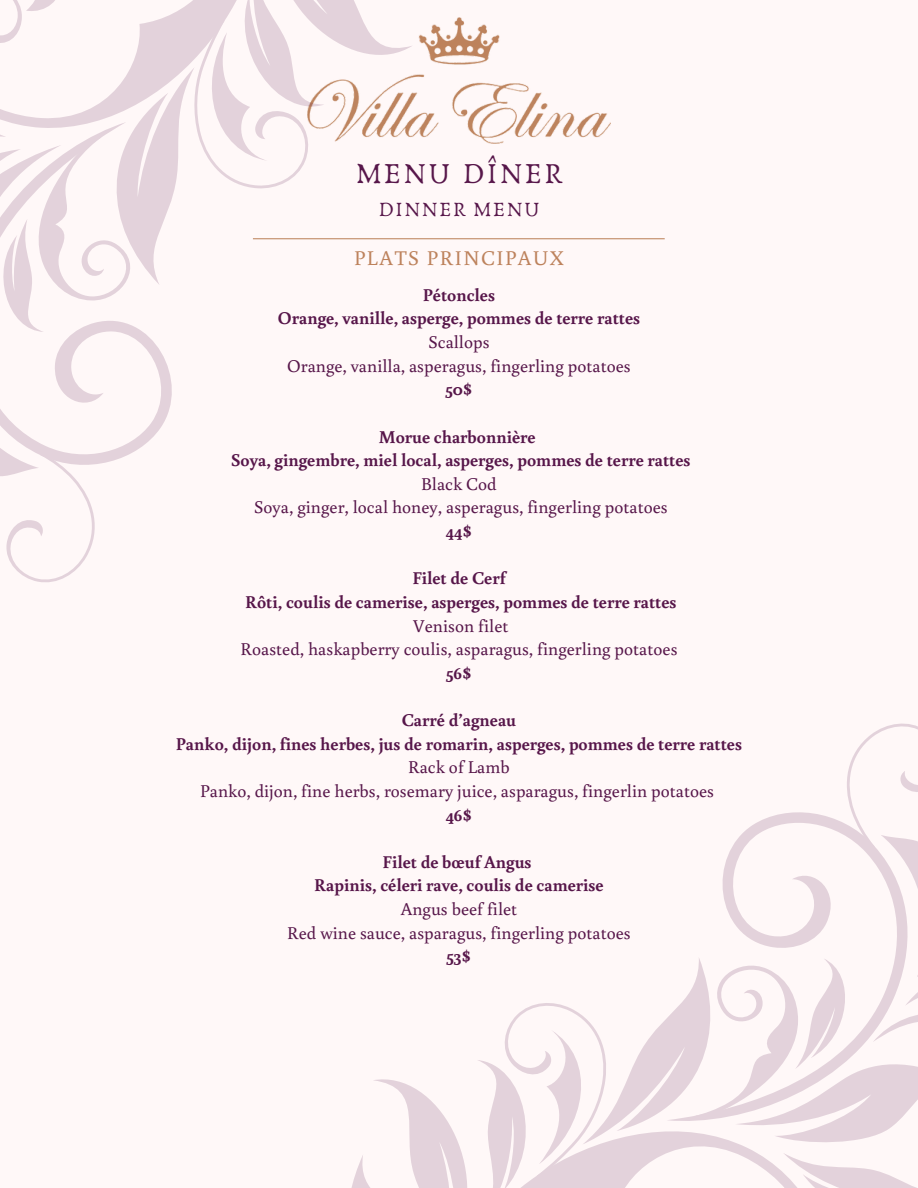
<style>
.page{position:relative;width:918px;height:1188px;background:#fff8f8}
.page>*{position:absolute;margin:0;border:0;box-sizing:border-box;transform-origin:0 0}
.t1{font:30px "Anaktoria";letter-spacing:.075em;color:#57164a}
.t2{font:21px "Buenard";letter-spacing:.075em;color:#bd825c}
.t3{font:21px "Anaktoria";letter-spacing:.075em;color:#57164a}
.t4{font:700 18px/23.7px "Buenard";color:#57164a;text-align:center}
.t5{font:18px/23.7px "Buenard";color:#57164a;text-align:center}
</style>
<div class="page">
<img style="left:417px;top:17px;width:193px;height:126px">
<svg style="left:351px;top:723px;width:567px;height:465px"></svg>
<svg style="left:55px;top:345px;width:117px;height:114px"></svg>
<svg style="left:0;top:366px;width:119px;height:216px"></svg>
<svg style="left:0;top:0;width:417px;height:345px"></svg>
<hr style="left:253px;top:238px;width:412px;height:1px;background:#c18b66">
<h1 class="t1" style="left:356px;top:155px;width:207px">MENU DÎNER</h1>
<p class="t3" style="left:379px;top:196px;width:163px">DINNER MENU</p>
<p class="t2" style="left:354px;top:244px;width:211px">PLATS PRINCIPAUX</p>
<p class="t4" style="left:278px;top:282px;width:364px">Pétoncles<br>Orange, vanille, asperge, pommes de terre rattes</p>
<p class="t5" style="left:287px;top:329px;width:345px">Scallops<br>Orange, vanilla, asperagus, fingerling potatoes</p>
<p class="t4" style="left:445px;top:377px;width:29px">50$</p>
<p class="t4" style="left:231px;top:424px;width:461px">Morue charbonnière<br>Soya, gingembre, miel local, asperges, pommes de terre rattes</p>
<p class="t5" style="left:254px;top:471px;width:415px">Black Cod<br>Soya, ginger, local honey, asperagus, fingerling potatoes</p>
<p class="t4" style="left:446px;top:518px;width:28px">44$</p>
<p class="t4" style="left:245px;top:566px;width:433px">Filet de Cerf<br>Rôti, coulis de camerise, asperges, pommes de terre rattes</p>
<p class="t5" style="left:240px;top:613px;width:439px">Venison filet<br>Roasted, haskapberry coulis, asparagus, fingerling potatoes</p>
<p class="t4" style="left:446px;top:660px;width:27px">56$</p>
<p class="t4" style="left:176px;top:707px;width:568px">Carré d’agneau<br>Panko, dijon, fines herbes, jus de romarin, asperges, pommes de terre rattes</p>
<p class="t5" style="left:200px;top:755px;width:516px">Rack of Lamb<br>Panko, dijon, fine herbs, rosemary juice, asparagus, fingerlin potatoes</p>
<p class="t4" style="left:446px;top:802px;width:28px">46$</p>
<p class="t4" style="left:314px;top:849px;width:291px">Filet de bœuf Angus<br>Rapinis, céleri rave, coulis de camerise</p>
<p class="t5" style="left:287px;top:896px;width:345px">Angus beef filet<br>Red wine sauce, asparagus, fingerling potatoes</p>
<p class="t4" style="left:447px;top:944px;width:26px">53$</p>
</div>
